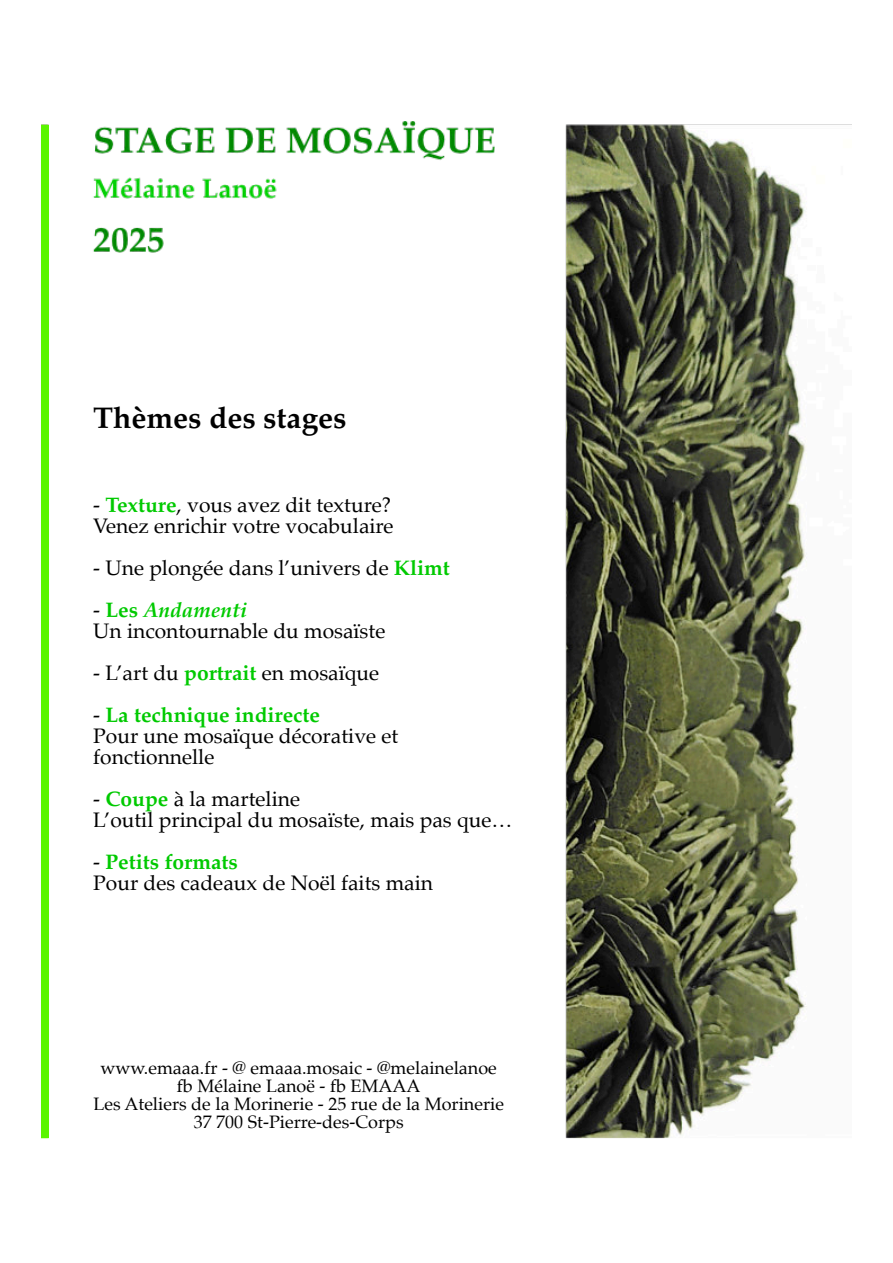
<style>
.page{position:relative;width:893px;height:1263px;background:#fff}
.page>*{position:absolute;margin:0;border:0;box-sizing:border-box;transform-origin:0 0}
.t1{font:700 30px "Palatino";color:#000}
.t2{font:21px "Palatino";color:#000}
.t3{font:700 21px "Palatino";color:#00ca00}
.t4{font:italic 700 21px "Palatino";color:#00ca00}
.t5{font:18px "Palatino";color:#000}
.s1{font-weight:700;color:#00ca00}
.s2{font-weight:400;font-style:normal;color:#000}
.s3{font-style:normal}
.s4{font-weight:400;color:#000}
</style>
<div class="page">
<img style="left:41px;top:121px;width:810px;height:1017px">
<div style="left:41px;top:125px;width:8px;height:1013px;background:#5bf500"></div>
<p class="t1" style="left:93px;top:403px;width:255px">Thèmes des stages</p>
<p class="t2" style="left:93px;top:495px;width:299px">- <span class="s1">Texture</span>, vous avez dit texture?</p>
<p class="t2" style="left:93px;top:516px;width:302px">Venez enrichir votre vocabulaire</p>
<p class="t2" style="left:93px;top:558px;width:358px">- Une plongée dans l’univers de <span class="s1">Klimt</span></p>
<p class="t4" style="left:93px;top:600px;width:156px"><span class="s2">-</span> <span class="s3">Les</span> Andamenti</p>
<p class="t2" style="left:93px;top:621px;width:294px">Un incontournable du mosaïste</p>
<p class="t2" style="left:93px;top:663px;width:288px">- L’art du <span class="s1">portrait</span> en mosaïque</p>
<p class="t3" style="left:93px;top:705px;width:228px"><span class="s4">-</span> La technique indirecte</p>
<p class="t2" style="left:93px;top:726px;width:307px">Pour une mosaïque décorative et</p>
<p class="t2" style="left:93px;top:747px;width:123px">fonctionnelle</p>
<p class="t2" style="left:93px;top:789px;width:208px">- <span class="s1">Coupe</span> à la marteline</p>
<p class="t2" style="left:93px;top:810px;width:421px">L’outil principal du mosaïste, mais pas que…</p>
<p class="t3" style="left:93px;top:852px;width:146px"><span class="s4">-</span> Petits formats</p>
<p class="t2" style="left:93px;top:873px;width:341px">Pour des cadeaux de Noël faits main</p>
<p class="t5" style="left:101px;top:1059px;width:398px">www.emaaa.fr - @ emaaa.mosaic - @melainelanoe</p>
<p class="t5" style="left:177px;top:1077px;width:245px">fb Mélaine Lanoë - fb EMAAA</p>
<p class="t5" style="left:93px;top:1095px;width:412px">Les Ateliers de la Morinerie - 25 rue de la Morinerie</p>
<p class="t5" style="left:194px;top:1113px;width:211px">37 700 St-Pierre-des-Corps</p>
</div>
